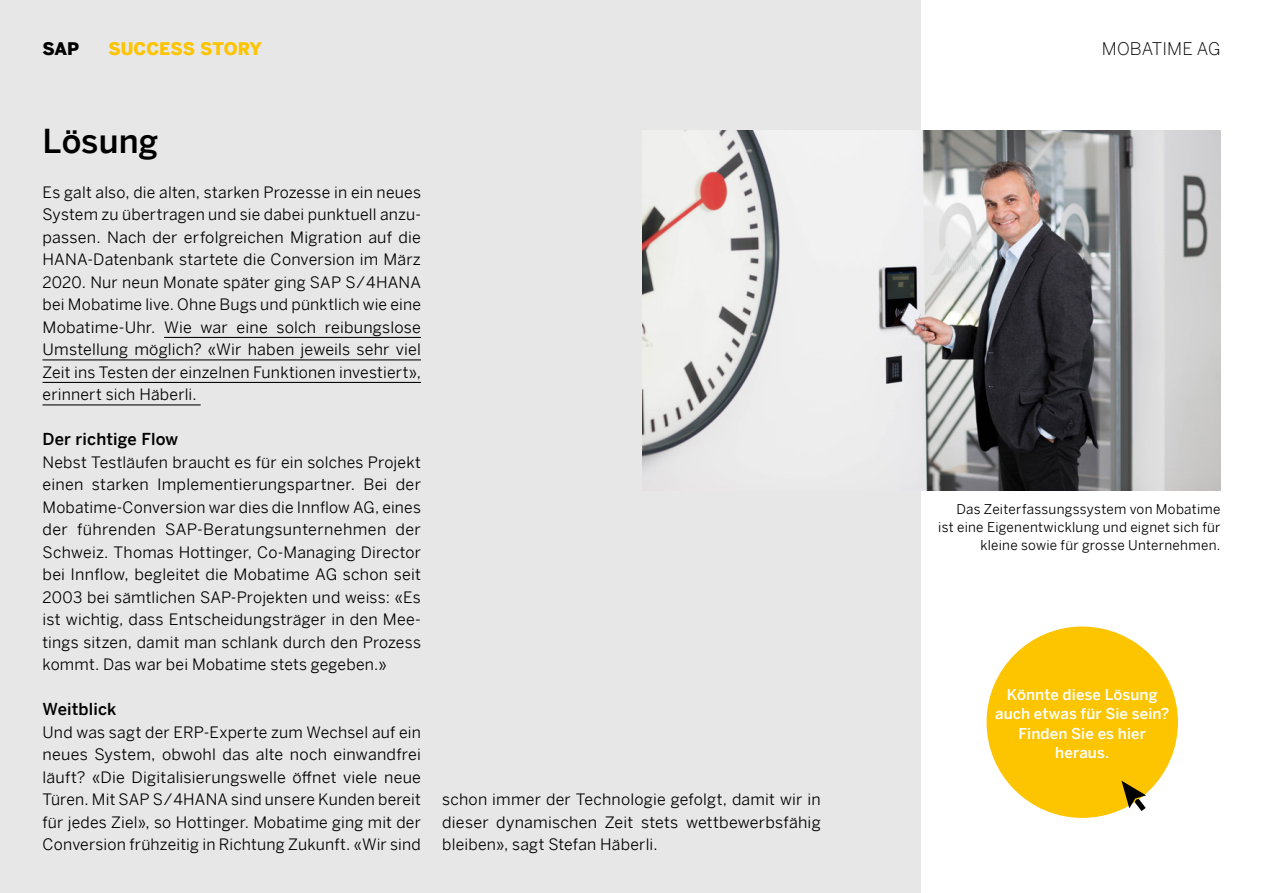
<style>
.page{position:relative;width:1263px;height:893px;background:#fff}
.page>*{position:absolute;margin:0;border:0;box-sizing:border-box;transform-origin:0 0}
.t1{font:500 33px "Benton Sans";letter-spacing:.005em;color:#000}
.t2{font:900 17.4px "Benton Sans";color:#fdc400}
.t3{font:300 17.4px "Benton Sans";color:#000}
.t4{font:900 17.4px "Benton Sans";color:#000}
.t5{font:500 16.5px "Benton Sans";letter-spacing:.01em;color:#000}
.t6{font:15.75px/22.5px "Benton Sans";letter-spacing:.01em;color:#000;text-align:justify}
.t7{font:500 15px/19.5px "Benton Sans";letter-spacing:.005em;color:#fff;text-align:center}
.t8{font:13.5px/18px "Benton Sans";letter-spacing:.02em;color:#000;text-align:right}
</style>
<div class="page">
<div style="left:0;top:0;width:921px;height:893px;background:#e7e7e7"></div>
<img style="left:642px;top:130px;width:578px;height:360px">
<hr style="left:164px;top:337px;width:257px;height:1px;background:#000">
<hr style="left:43px;top:359px;width:378px;height:1px;background:#000">
<hr style="left:43px;top:382px;width:378px;height:1px;background:#000">
<hr style="left:43px;top:404px;width:158px;height:1px;background:#000">
<div style="left:986px;top:626px;width:192px;height:192px;background:#fdc400;border-radius:50%"></div>
<svg style="left:1121px;top:781px;width:25px;height:30px"></svg>
<p class="t4" style="left:43px;top:34px;width:38px">SAP</p>
<p class="t2" style="left:108px;top:34px;width:155px">SUCCESS STORY</p>
<p class="t3" style="left:1102px;top:34px;width:120px">MOBATIME AG</p>
<h1 class="t1" style="left:43px;top:112px;width:117px">Lösung</h1>
<p class="t6" style="left:43px;top:179px;width:380px">Es galt also, die alten, starken Prozesse in ein neues System zu übertragen und sie dabei punktuell anzu&shy;passen. Nach der erfolgreichen Migration auf die HANA-Datenbank startete die Conversion im März 2020. Nur neun Monate später ging SAP S/4HANA bei Mobatime live. Ohne Bugs und pünktlich wie eine Mobatime-Uhr. Wie war eine solch reibungslose Umstellung möglich? «Wir haben jeweils sehr viel Zeit ins Testen der einzelnen Funktionen investiert», erinnert sich Häberli.</p>
<p class="t5" style="left:43px;top:425px;width:137px">Der richtige Flow</p>
<p class="t6" style="left:43px;top:449px;width:380px">Nebst Testläufen braucht es für ein solches Projekt einen starken Implementierungspartner. Bei der Mobatime-Conversion war dies die Innflow AG, eines der führenden SAP-Beratungsunternehmen der Schweiz. Thomas Hottinger, Co-Managing Director bei Innflow, begleitet die Mobatime AG schon seit 2003 bei sämtlichen SAP-Projekten und weiss: «Es ist wichtig, dass Entscheidungsträger in den Mee&shy;tings sitzen, damit man schlank durch den Prozess kommt. Das war bei Mobatime stets gegeben.»</p>
<p class="t5" style="left:43px;top:695px;width:76px">Weitblick</p>
<p class="t6" style="left:43px;top:719px;width:380px">Und was sagt der ERP-Experte zum Wechsel auf ein neues System, obwohl das alte noch einwandfrei läuft? «Die Digitalisierungswelle öffnet viele neue Türen. Mit SAP S/4HANA sind unsere Kunden bereit für jedes Ziel», so Hottinger. Mobatime ging mit der Conversion frühzeitig in Richtung Zukunft. «Wir sind</p>
<p class="t6" style="left:442px;top:786px;width:380px">schon immer der Technologie gefolgt, damit wir in dieser dynamischen Zeit stets wettbewerbsfähig bleiben», sagt Stefan Häberli.</p>
<p class="t8" style="left:938px;top:498px;width:284px">Das Zeiterfassungssystem von Mobatime ist eine Eigenentwicklung und eignet sich für kleine sowie für grosse Unternehmen.</p>
<p class="t7" style="left:995px;top:683px;width:176px">Könnte diese Lösung auch etwas für Sie sein?<br>Finden Sie es hier heraus.</p>
</div>
